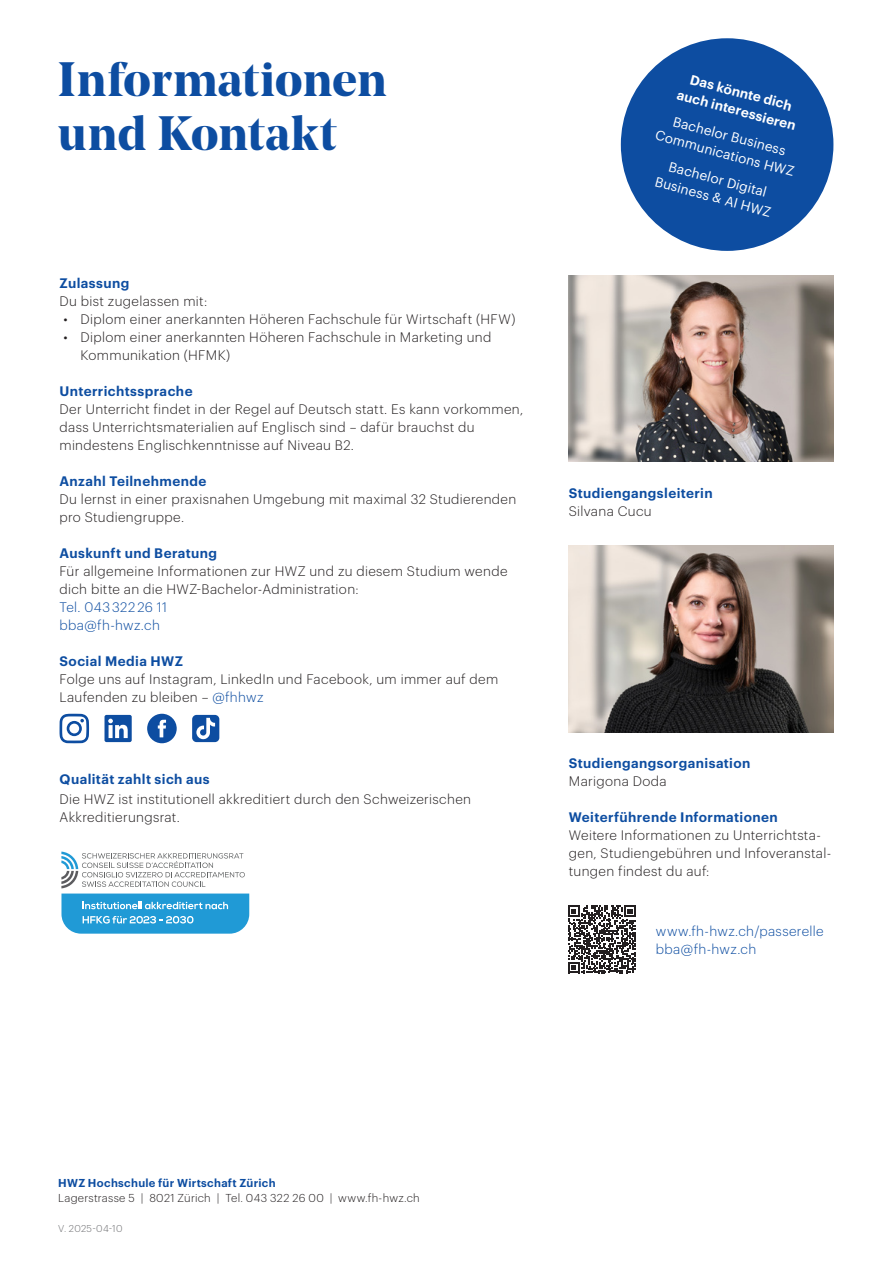
<style>
.page{position:relative;width:893px;height:1263px;background:#fff}
.page>*{position:absolute;margin:0;border:0;box-sizing:border-box;transform-origin:0 0}
._1_Haupttitel{font:700 48px "Noe Display";letter-spacing:.005em;color:#0d4da1}
._5_Content_Flattersatz{font:300 13.5px/18px "Graphik";letter-spacing:.025em;color:#231f20}
._5_Content_Flattersatz-2{font:600 13.5px "Graphik";letter-spacing:.03em;color:#0d4da1}
._5_Content_Flattersatz-3{font:300 13.5px "Graphik";letter-spacing:.03em;color:#0d4da1}
._8_Störer{font:13.5px/18px "Graphik";color:#fff;text-align:center}
._8_Störer-2{font:600 13.5px "Graphik";color:#fff}
._7_Absender{font:300 11.25px "Graphik";letter-spacing:.025em;color:#231f20}
._7_Absender-2{font:600 11.25px "Graphik";letter-spacing:.025em;color:#0d4da1}
._7_Absender-3{font:300 9.75px "Graphik";letter-spacing:.025em;color:#6c6d70}
.s1{color:#0d4da1}
</style>
<div class="page">
<img style="left:569px;top:546px;width:264px;height:186px">
<div style="left:621px;top:38px;width:212px;height:213px;background:#0d4da1;border-radius:50%"></div>
<svg style="left:61px;top:851px;width:189px;height:83px"></svg>
<svg style="left:568px;top:905px;width:68px;height:68px"></svg>
<svg style="left:192px;top:715px;width:27px;height:27px"></svg>
<svg style="left:147px;top:714px;width:30px;height:29px"></svg>
<svg style="left:60px;top:714px;width:29px;height:29px"></svg>
<svg style="left:105px;top:715px;width:27px;height:27px"></svg>
<img style="left:568px;top:276px;width:265px;height:186px">
<p class="_1_Haupttitel" style="left:58px;top:48px;width:330px">Informationen</p>
<p class="_1_Haupttitel" style="left:58px;top:102px;width:280px">und Kontakt</p>
<p class="_5_Content_Flattersatz-2" style="left:60px;top:272px;width:71px">Zulassung</p>
<p class="_5_Content_Flattersatz" style="left:60px;top:291px;width:149px">Du bist zugelassen mit:</p>
<p class="_5_Content_Flattersatz" style="left:64px;top:309px;width:453px">• Diplom einer anerkannten Höheren Fachschule für Wirtschaft (HFW)</p>
<p class="_5_Content_Flattersatz" style="left:81px;top:327px;width:412px;text-indent:-17px">• Diplom einer anerkannten Höheren Fachschule in Marketing und<br>Kommunikation (HFMK)</p>
<p class="_5_Content_Flattersatz-2" style="left:60px;top:380px;width:135px">Unterrichtssprache</p>
<p class="_5_Content_Flattersatz" style="left:60px;top:399px;width:465px">Der Unterricht findet in der Regel auf Deutsch statt. Es kann vorkommen, dass Unterrichtsmaterialien auf Englisch sind – dafür brauchst du mindestens Englischkenntnisse auf Niveau B2.</p>
<p class="_5_Content_Flattersatz-2" style="left:60px;top:470px;width:148px">Anzahl Teilnehmende</p>
<p class="_5_Content_Flattersatz" style="left:60px;top:489px;width:458px">Du lernst in einer praxisnahen Umgebung mit maximal 32 Studierenden pro Studiengruppe.</p>
<p class="_5_Content_Flattersatz-2" style="left:60px;top:542px;width:159px">Auskunft und Beratung</p>
<p class="_5_Content_Flattersatz" style="left:60px;top:561px;width:449px">Für allgemeine Informationen zur HWZ und zu diesem Studium wende dich bitte an die HWZ-Bachelor-Administration:</p>
<p class="_5_Content_Flattersatz-3" style="left:60px;top:597px;width:109px">Tel. 043 322 26 11</p>
<p class="_5_Content_Flattersatz-3" style="left:60px;top:615px;width:102px">bba@fh-hwz.ch</p>
<p class="_5_Content_Flattersatz-2" style="left:60px;top:650px;width:125px">Social Media HWZ</p>
<p class="_5_Content_Flattersatz" style="left:60px;top:669px;width:440px">Folge uns auf Instagram, LinkedIn und Facebook, um immer auf dem<br>Laufenden zu bleiben – <span class="s1">@fhhwz</span></p>
<p class="_5_Content_Flattersatz-2" style="left:60px;top:769px;width:152px">Qualität zahlt sich aus</p>
<p class="_5_Content_Flattersatz" style="left:60px;top:789px;width:413px">Die HWZ ist institutionell akkreditiert durch den Schweizerischen<br>Akkreditierungsrat.</p>
<p class="_8_Störer-2" style="left:693px;top:69px;width:106px;rotate:15deg">Das könnte dich</p>
<p class="_8_Störer-2" style="left:680px;top:84px;width:124px;rotate:15deg">auch interessieren</p>
<p class="_8_Störer" style="left:676px;top:111px;width:118px;rotate:15deg">Bachelor Business</p>
<p class="_8_Störer" style="left:658px;top:125px;width:145px;rotate:15deg">Communications HWZ</p>
<p class="_8_Störer" style="left:663px;top:154px;width:121px;rotate:15deg">Bachelor Digital<br>Business &amp; AI HWZ</p>
<p class="_5_Content_Flattersatz-2" style="left:569px;top:482px;width:145px">Studiengangsleiterin</p>
<p class="_5_Content_Flattersatz" style="left:569px;top:501px;width:84px">Silvana Cucu</p>
<p class="_5_Content_Flattersatz-2" style="left:569px;top:752px;width:183px">Studiengangsorganisation</p>
<p class="_5_Content_Flattersatz" style="left:569px;top:771px;width:99px">Marigona Doda</p>
<p class="_5_Content_Flattersatz-2" style="left:569px;top:806px;width:211px">Weiterführende Informationen</p>
<p class="_5_Content_Flattersatz" style="left:569px;top:825px;width:264px">Weitere Informationen zu Unterrichtsta&shy;gen, Studiengebühren und Infoveranstal&shy;tungen findest du auf:</p>
<p class="_5_Content_Flattersatz-3" style="left:656px;top:921px;width:169px">www.fh-hwz.ch/passerelle</p>
<p class="_5_Content_Flattersatz-3" style="left:656px;top:939px;width:102px">bba@fh-hwz.ch</p>
<p class="_7_Absender-2" style="left:58px;top:1175px;width:219px">HWZ Hochschule für Wirtschaft Zürich</p>
<p class="_7_Absender" style="left:58px;top:1190px;width:363px">Lagerstrasse 5 | 8021 Zürich | Tel. 043 322 26 00 | www.fh-hwz.ch</p>
<p class="_7_Absender-3" style="left:58px;top:1222px;width:66px">V. 2025-04-10</p>
</div>
